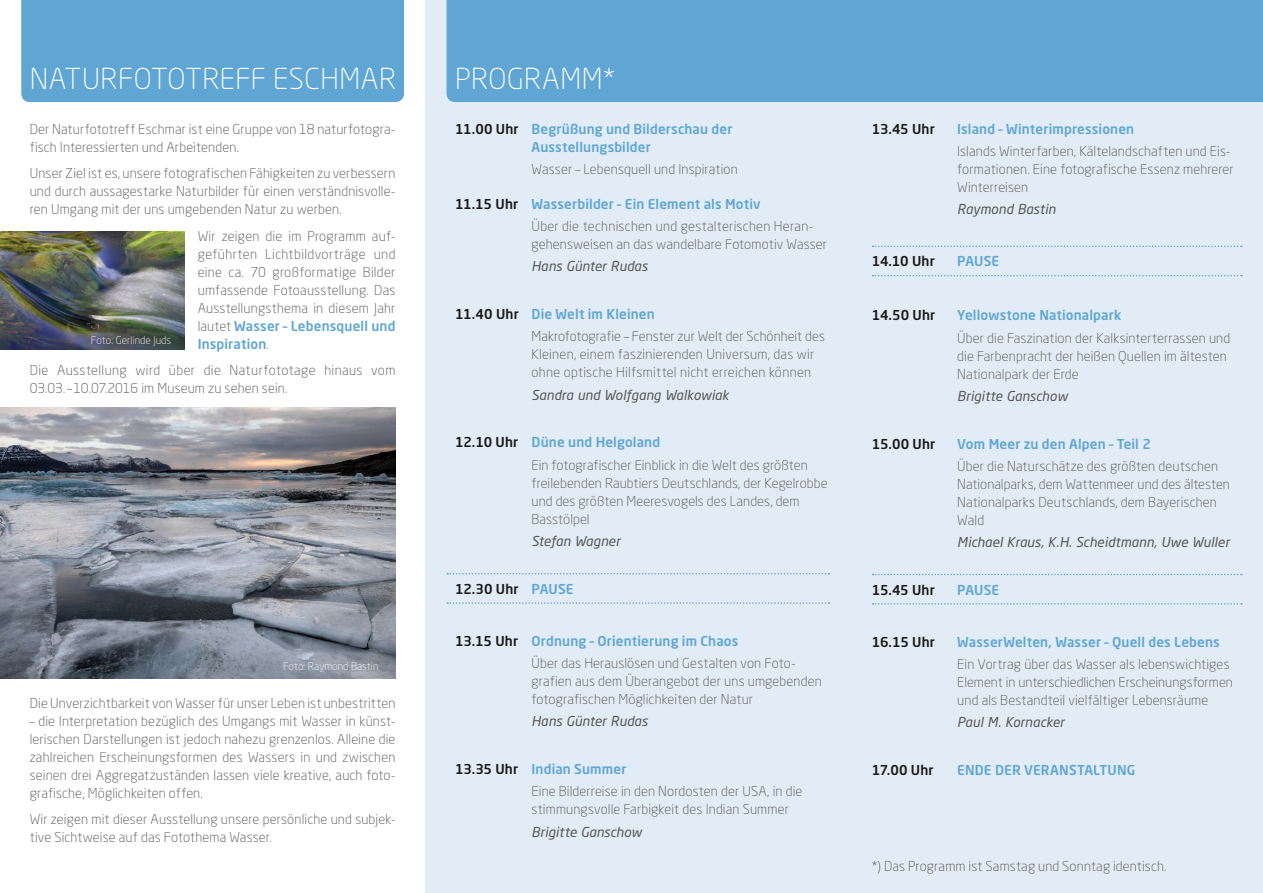
<style>
.page{position:relative;width:1263px;height:893px;background:#fff}
.page>*{position:absolute;margin:0;border:0;box-sizing:border-box;transform-origin:0 0}
.t1{font:300 28.5px "Neo Sans Std";letter-spacing:.02em;color:#fff}
.t2{font:300 13.5px/18px "Neo Sans Std";letter-spacing:.01em;color:#565656}
.t3{font:500 13.5px/18px "Neo Sans Std";letter-spacing:.01em;color:#5fa6d4;text-align:center}
.t4{font:italic 13.5px "Neo Sans Std";letter-spacing:.005em;color:#565656}
.t5{font:500 13.5px "Neo Sans Std";letter-spacing:.01em;color:#1a1918}
.t6{font:300 10.5px "Neo Sans Std";color:#fff}
.s1{font-weight:500;color:#5fa6d4}
.s2{color:#1a1918}
.s3{color:#5fa6d4}
</style>
<div class="page">
<div style="left:425px;top:0;width:838px;height:893px;background:#e2ecf7"></div>
<div style="left:21px;top:0;width:383px;height:102px;background:#5fa6d4"></div>
<div style="left:446px;top:0;width:817px;height:102px;background:#5fa6d4"></div>
<img style="left:0;top:231px;width:185px;height:119px">
<img style="left:0;top:408px;width:395px;height:270px">
<svg style="left:447px;top:573px;width:382px;height:1px"></svg>
<svg style="left:872px;top:574px;width:370px;height:1px"></svg>
<svg style="left:872px;top:246px;width:370px;height:1px"></svg>
<svg style="left:447px;top:602px;width:382px;height:2px"></svg>
<svg style="left:872px;top:603px;width:370px;height:2px"></svg>
<svg style="left:872px;top:275px;width:370px;height:1px"></svg>
<p class="t1" style="left:30px;top:61px;width:368px">NATURFOTOTREFF ESCHMAR</p>
<p class="t1" style="left:455px;top:61px;width:162px">PROGRAMM*</p>
<p class="t2" style="left:30px;top:120px;width:367px">Der Naturfototreff Eschmar ist eine Gruppe von 18 naturfotogra&shy;fisch Interessierten und Arbeitenden.</p>
<p class="t2" style="left:30px;top:164px;width:367px;text-align:justify">Unser Ziel ist es, unsere fotografischen Fähigkeiten zu verbessern und durch aussagestarke Naturbilder für einen verständnisvolle&shy;ren Umgang mit der uns umgebenden Natur zu werben.</p>
<p class="t2" style="left:198px;top:227px;width:199px;text-align:justify">Wir zeigen die im Programm auf&shy;geführten Lichtbildvorträge und eine ca. 70 großformatige Bilder umfassende Fotoausstellung. Das Ausstellungsthema in diesem Jahr lautet <span class="s1">Wasser – Lebensquell und Inspiration</span>.</p>
<p class="t2" style="left:30px;top:361px;width:367px">Die Ausstellung wird über die Naturfototage hinaus vom<br>03.03.–10.07.2016 im Museum zu sehen sein.</p>
<p class="t3" style="left:455px;top:119px;width:279px"><span class="s2">11.00 Uhr</span> Begrüßung und Bilderschau der<br>Ausstellungsbilder</p>
<p class="t2" style="left:531px;top:160px;width:208px">Wasser – Lebensquell und Inspiration</p>
<p class="t3" style="left:455px;top:195px;width:307px"><span class="s2">11.15 Uhr</span> Wasserbilder – Ein Element als Motiv</p>
<p class="t2" style="left:531px;top:217px;width:297px">Über die technischen und gestalterischen Heran&shy;gehensweisen an das wandelbare Fotomotiv Wasser</p>
<p class="t4" style="left:531px;top:258px;width:118px">Hans Günter Rudas</p>
<p class="t3" style="left:455px;top:305px;width:201px"><span class="s2">11.40 Uhr</span> Die Welt im Kleinen</p>
<p class="t2" style="left:531px;top:327px;width:295px">Makrofotografie – Fenster zur Welt der Schönheit des<br>Kleinen, einem faszinierenden Universum, das wir ohne optische Hilfsmittel nicht erreichen können</p>
<p class="t4" style="left:531px;top:386px;width:199px">Sandra und Wolfgang Walkowiak</p>
<p class="t3" style="left:455px;top:433px;width:207px"><span class="s2">12.10 Uhr</span> Düne und Helgoland</p>
<p class="t2" style="left:531px;top:456px;width:297px">Ein fotografischer Einblick in die Welt des größten freilebenden Raubtiers Deutschlands, der Kegelrobbe und des größten Meeresvogels des Landes, dem Basstölpel</p>
<p class="t4" style="left:531px;top:533px;width:90px">Stefan Wagner</p>
<p class="t5" style="left:455px;top:580px;width:120px">12.30 Uhr <span class="s3">PAUSE</span></p>
<p class="t6" style="left:91px;top:333px;width:82px">Foto: Gerlinde Juds</p>
<p class="t6" style="left:283px;top:660px;width:97px">Foto: Raymond Bastin</p>
<p class="t2" style="left:30px;top:694px;width:367px">Die Unverzichtbarkeit von Wasser für unser Leben ist unbestritten</p>
<p class="t2" style="left:30px;top:712px;width:367px;text-align:justify">– die Interpretation bezüglich des Umgangs mit Wasser in künst&shy;lerischen Darstellungen ist jedoch nahezu grenzenlos. Alleine die zahlreichen Erscheinungsformen des Wassers in und zwischen seinen drei Aggregatzuständen lassen viele kreative, auch foto&shy;grafische, Möglichkeiten offen.</p>
<p class="t2" style="left:30px;top:810px;width:367px">Wir zeigen mit dieser Ausstellung unsere persönliche und subjek&shy;tive Sichtweise auf das Fotothema Wasser.</p>
<p class="t3" style="left:455px;top:631px;width:285px"><span class="s2">13.15 Uhr</span> Ordnung – Orientierung im Chaos</p>
<p class="t2" style="left:531px;top:654px;width:292px">Über das Herauslösen und Gestalten von Foto&shy;grafien aus dem Überangebot der uns umgebenden fotografischen Möglichkeiten der Natur</p>
<p class="t4" style="left:531px;top:713px;width:118px">Hans Günter Rudas</p>
<p class="t3" style="left:455px;top:760px;width:173px"><span class="s2">13.35 Uhr</span> Indian Summer</p>
<p class="t2" style="left:531px;top:782px;width:272px">Eine Bilderreise in den Nordosten der USA, in die stimmungsvolle Farbigkeit des Indian Summer</p>
<p class="t4" style="left:531px;top:823px;width:112px">Brigitte Ganschow</p>
<p class="t5" style="left:872px;top:120px;width:65px">13.45 Uhr</p>
<p class="t3" style="left:957px;top:119px;width:178px">Island – Winterimpressionen</p>
<p class="t2" style="left:957px;top:142px;width:278px">Islands Winterfarben, Kältelandschaften und Eis&shy;formationen. Eine fotografische Essenz mehrerer<br>Winterreisen</p>
<p class="t4" style="left:957px;top:201px;width:100px">Raymond Bastin</p>
<p class="t5" style="left:872px;top:253px;width:65px">14.10 Uhr</p>
<p class="t3" style="left:957px;top:252px;width:44px">PAUSE</p>
<p class="t5" style="left:872px;top:307px;width:65px">14.50 Uhr</p>
<p class="t3" style="left:957px;top:306px;width:166px">Yellowstone Nationalpark</p>
<p class="t2" style="left:957px;top:329px;width:274px">Über die Faszination der Kalksinterterrassen und die Farbenpracht der heißen Quellen im ältesten<br>Nationalpark der Erde</p>
<p class="t4" style="left:957px;top:388px;width:112px">Brigitte Ganschow</p>
<p class="t5" style="left:872px;top:435px;width:65px">15.00 Uhr</p>
<p class="t3" style="left:957px;top:434px;width:195px">Vom Meer zu den Alpen – Teil 2</p>
<p class="t2" style="left:957px;top:457px;width:274px">Über die Naturschätze des größten deutschen Nationalparks, dem Wattenmeer und des ältesten Nationalparks Deutschlands, dem Bayerischen Wald</p>
<p class="t4" style="left:957px;top:534px;width:274px">Michael Kraus, K.H. Scheidtmann, Uwe Wuller</p>
<p class="t5" style="left:872px;top:581px;width:65px">15.45 Uhr</p>
<p class="t3" style="left:957px;top:581px;width:44px">PAUSE</p>
<p class="t5" style="left:872px;top:633px;width:65px">16.15 Uhr</p>
<p class="t3" style="left:957px;top:633px;width:264px">WasserWelten, Wasser – Quell des Lebens</p>
<p class="t2" style="left:957px;top:655px;width:277px">Ein Vortrag über das Wasser als lebenswichtiges<br>Element in unterschiedlichen Erscheinungsformen und als Bestandteil vielfältiger Lebensräume</p>
<p class="t4" style="left:957px;top:714px;width:109px">Paul M. Kornacker</p>
<p class="t5" style="left:872px;top:762px;width:63px">17.00 Uhr</p>
<p class="t3" style="left:957px;top:761px;width:180px">ENDE DER VERANSTALTUNG</p>
<p class="t2" style="left:872px;top:857px;width:296px">*) Das Programm ist Samstag und Sonntag identisch.</p>
</div>
